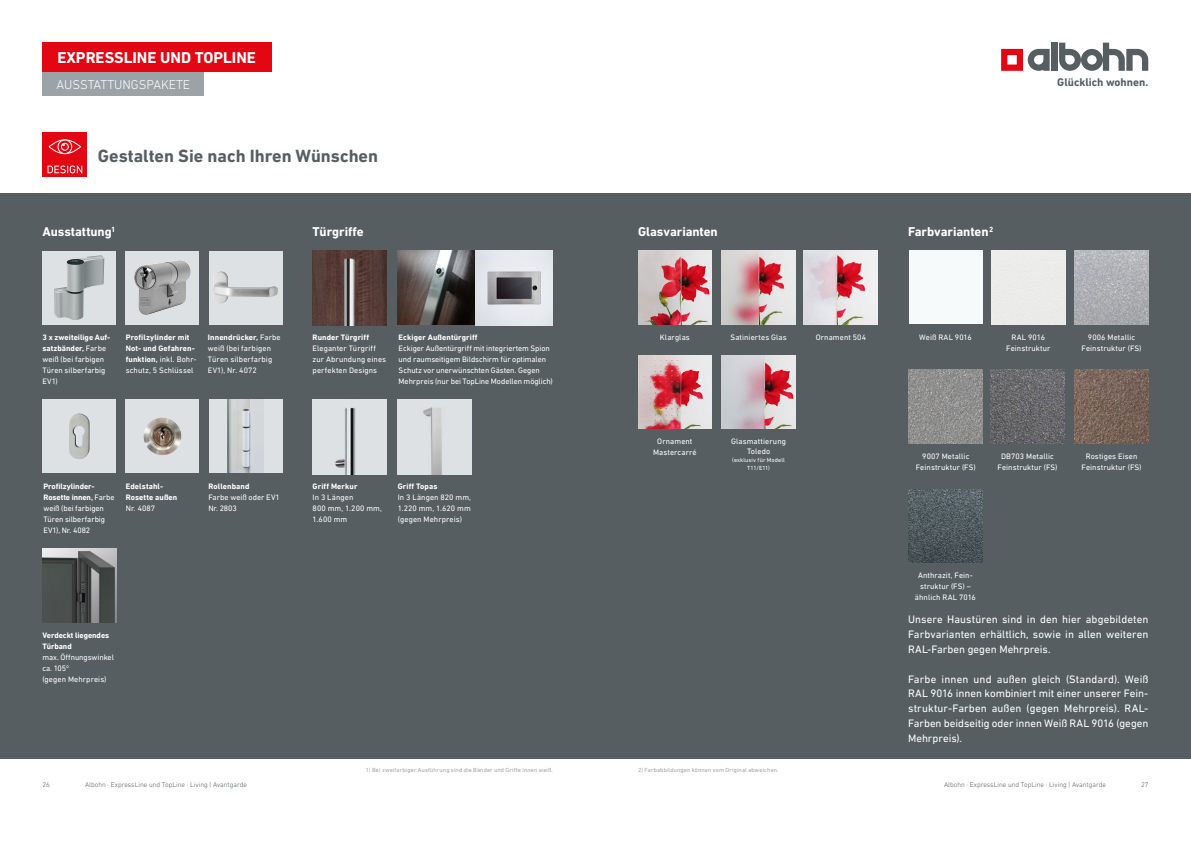
<style>
.page{position:relative;width:1191px;height:842px;background:#fff}
.page>*{position:absolute;margin:0;border:0;box-sizing:border-box;transform-origin:0 0}
.t1{font:700 18px "DIN Next LT Pro";color:#575e62}
.t2{font:700 16px "DIN Next LT Pro";color:#fff}
.t3{font:700 13px "DIN Next LT Pro";letter-spacing:-.005em;color:#fff}
.t4{font:300 13px "DIN Next LT Pro";color:#fff}
.t5{font:700 11.3px "DIN Next LT Pro";color:#575e62}
.t6{font:11px/14.9px "DIN Next LT Pro";color:#fff;text-align:justify}
.t7{font:8px/11px "DIN Next LT Pro";letter-spacing:.01em;color:#fff;text-align:center}
.t8{font:700 8px/11px "DIN Next LT Pro";letter-spacing:.01em;color:#fff}
.t9{font:8px/11px "DIN Next LT Pro";letter-spacing:-.01em;color:#fff}
.t10{font:300 7px "DIN Next LT Pro";color:#575e62}
.t11{font:6px "DIN Next LT Pro";letter-spacing:.02em;color:#9ca3a7}
.t12{font:6px/8px "DIN Next LT Pro";letter-spacing:.02em;color:#fff;text-align:center}
.s1{font-weight:700}
.s2{font-weight:400}
</style>
<div class="page">
<svg style="left:1001px;top:49px;width:48px;height:22px"></svg>
<svg style="left:1059px;top:43px;width:89px;height:28px"></svg>
<div style="left:1051px;top:43px;width:6px;height:28px;background:#575e62"></div>
<div style="left:43px;top:43px;width:229px;height:29px;background:#e30613"></div>
<div style="left:0;top:193px;width:1191px;height:566px;background:#575e62"></div>
<img style="left:638px;top:251px;width:73px;height:74px">
<img style="left:721px;top:251px;width:74px;height:74px">
<img style="left:638px;top:355px;width:73px;height:74px">
<img style="left:721px;top:355px;width:74px;height:74px">
<div style="left:908px;top:250px;width:74px;height:74px;background:#f7fafb"></div>
<div style="left:991px;top:250px;width:74px;height:74px;background:#ebebe9"></div>
<img style="left:1074px;top:370px;width:74px;height:74px">
<div style="left:43px;top:132px;width:44px;height:44px;background:#e30613"></div>
<svg style="left:48px;top:165px;width:34px;height:8px"></svg>
<div style="left:49px;top:139px;width:32px;height:15px;border:1px solid #fff;border-radius:50%"></div>
<svg style="left:57px;top:139px;width:15px;height:15px"></svg>
<div style="left:61px;top:143px;width:8px;height:8px;border:1px solid #fff;border-radius:50%"></div>
<div style="left:43px;top:72px;width:161px;height:24px;background:#9ca3a7"></div>
<img style="left:803px;top:251px;width:74px;height:74px">
<img style="left:990px;top:370px;width:74px;height:74px">
<img style="left:908px;top:489px;width:74px;height:74px">
<img style="left:909px;top:370px;width:73px;height:74px">
<img style="left:1074px;top:250px;width:74px;height:74px">
<img style="left:313px;top:251px;width:73px;height:74px">
<img style="left:398px;top:251px;width:77px;height:74px">
<svg style="left:475px;top:251px;width:78px;height:74px;fill:#e2e5eb"></svg>
<img style="left:313px;top:400px;width:73px;height:74px">
<img style="left:398px;top:400px;width:73px;height:74px">
<div style="left:43px;top:251px;width:73px;height:73px;background:#dee1e3"></div>
<div style="left:126px;top:251px;width:73px;height:73px;background:#dee1e3"></div>
<div style="left:209px;top:251px;width:73px;height:73px;background:#dee1e3"></div>
<div style="left:43px;top:400px;width:73px;height:73px;background:#dee1e3"></div>
<svg style="left:126px;top:400px;width:73px;height:73px;fill:#dee1e3"></svg>
<img style="left:54px;top:255px;width:50px;height:65px">
<img style="left:144px;top:417px;width:19px;height:25px">
<img style="left:213px;top:271px;width:65px;height:33px">
<img style="left:69px;top:413px;width:21px;height:46px">
<img style="left:134px;top:260px;width:45px;height:55px">
<div style="left:209px;top:400px;width:73px;height:73px;background:#dee1e3"></div>
<img style="left:228px;top:400px;width:36px;height:73px">
<img style="left:43px;top:549px;width:73px;height:73px">
<h2 class="t2" style="left:57px;top:49px;width:200px">EXPRESSLINE UND TOPLINE</h2>
<h3 class="t4" style="left:57px;top:77px;width:135px">AUSSTATTUNGSPAKETE</h3>
<h1 class="t1" style="left:98px;top:145px;width:282px">Gestalten Sie nach Ihren Wünschen</h1>
<h3 class="t3" style="left:43px;top:224px;width:74px">Ausstattung<sup>1</sup></h3>
<h3 class="t3" style="left:313px;top:224px;width:53px">Türgriffe</h3>
<p class="t7" style="left:43px;top:332px;width:69px;text-align:left"><span class="s1">3 x zweiteilige Auf&shy;satzbänder,</span> Farbe weiß (bei farbigen<br>Türen silberfarbig<br>EV1)</p>
<p class="t8" style="left:126px;top:332px;width:72px">Profilzylinder mit<br>Not- und Gefahren&shy;funktion, <span class="s2">inkl. Bohr&shy;schutz, 5 Schlüssel</span></p>
<p class="t7" style="left:208px;top:332px;width:74px;text-align:left"><span class="s1">Innendrücker,</span> Farbe weiß (bei farbigen<br>Türen silberfarbig<br>EV1), Nr. 4072</p>
<p class="t8" style="left:313px;top:332px;width:58px">Runder Türgriff</p>
<p class="t7" style="left:313px;top:343px;width:75px;text-align:left">Eleganter Türgriff zur Abrundung eines perfekten Designs</p>
<p class="t8" style="left:399px;top:332px;width:80px">Eckiger Außentürgriff</p>
<p class="t9" style="left:399px;top:343px;width:156px">Eckiger Außentürgriff mit integriertem Spion und raumseitigem Bildschirm für optimalen Schutz vor unerwünschten Gästen. Gegen Mehrpreis (nur bei TopLine Modellen möglich)</p>
<p class="t7" style="left:44px;top:481px;width:73px;text-align:left"><span class="s1">Profilzylinder-<br>Rosette innen,</span> Farbe weiß (bei farbigen<br>Türen silberfarbig<br>EV1), Nr. 4082</p>
<p class="t8" style="left:126px;top:481px;width:53px">Edelstahl-<br>Rosette außen</p>
<p class="t7" style="left:126px;top:503px;width:31px">Nr. 4087</p>
<p class="t8" style="left:208px;top:481px;width:43px">Rollenband</p>
<p class="t7" style="left:208px;top:492px;width:73px;text-align:left">Farbe weiß oder EV1<br>Nr. 2803</p>
<p class="t8" style="left:313px;top:481px;width:46px">Griff Merkur</p>
<p class="t7" style="left:313px;top:492px;width:71px;text-align:left">In 3 Längen<br>800 mm, 1.200 mm,<br>1.600 mm</p>
<p class="t8" style="left:398px;top:481px;width:41px">Griff Topas</p>
<p class="t7" style="left:398px;top:492px;width:75px;text-align:justify">In 3 Längen 820 mm, 1.220 mm, 1.620 mm (gegen Mehrpreis)</p>
<p class="t8" style="left:42px;top:630px;width:68px">Verdeckt liegendes<br>Türband</p>
<p class="t7" style="left:42px;top:651px;width:73px;text-align:left">max. Öffnungswinkel ca. 105°<br>(gegen Mehrpreis)</p>
<p class="t11" style="left:366px;top:766px;width:188px">1) Bei zweifarbiger Ausführung sind die Bänder und Griffe innen weiß.</p>
<h3 class="t3" style="left:638px;top:224px;width:81px">Glasvarianten</h3>
<h3 class="t3" style="left:908px;top:224px;width:87px">Farbvarianten<sup>2</sup></h3>
<h3 class="t5" style="left:1057px;top:75px;width:92px">Glücklich wohnen.</h3>
<p class="t7" style="left:660px;top:332px;width:31px">Klarglas</p>
<p class="t7" style="left:730px;top:332px;width:58px">Satiniertes Glas</p>
<p class="t7" style="left:815px;top:332px;width:52px">Ornament 504</p>
<p class="t7" style="left:653px;top:436px;width:45px">Ornament<br>Mastercarré</p>
<p class="t7" style="left:731px;top:437px;width:56px;line-height:9.1px">Glasmattierung<br>Toledo</p>
<p class="t12" style="left:732px;top:455px;width:54px">(exklusiv für Modell<br>T11/E11)</p>
<p class="t11" style="left:638px;top:766px;width:142px">2) Farbabbildungen können vom Original abweichen.</p>
<p class="t7" style="left:919px;top:332px;width:54px">Weiß RAL 9016</p>
<p class="t7" style="left:1006px;top:332px;width:46px">RAL 9016<br>Feinstruktur</p>
<p class="t7" style="left:1081px;top:332px;width:61px">9006 Metallic<br>Feinstruktur (FS)</p>
<p class="t7" style="left:916px;top:451px;width:61px">9007 Metallic<br>Feinstruktur (FS)</p>
<p class="t7" style="left:997px;top:451px;width:61px">DB703 Metallic<br>Feinstruktur (FS)</p>
<p class="t7" style="left:1081px;top:451px;width:61px">Rostiges Eisen<br>Feinstruktur (FS)</p>
<p class="t7" style="left:915px;top:570px;width:62px">Anthrazit, Fein&shy;struktur (FS) – ähnlich RAL 7016</p>
<h3 class="t6" style="left:908px;top:612px;width:242px">Unsere Haustüren sind in den hier abgebildeten Farbvarianten erhältlich, sowie in allen weiteren RAL-Farben gegen Mehrpreis.</h3>
<h3 class="t6" style="left:908px;top:671px;width:242px">Farbe innen und außen gleich (Standard). Weiß RAL 9016 innen kombiniert mit einer unserer Fein&shy;struktur-Farben außen (gegen Mehrpreis). RAL-Farben beidseitig oder innen Weiß RAL 9016 (gegen Mehrpreis).</h3>
<p class="t10" style="left:43px;top:780px;width:9px">26</p>
<p class="t10" style="left:85px;top:780px;width:163px">Albohn · ExpressLine und TopLine · Living | Avantgarde</p>
<p class="t10" style="left:944px;top:780px;width:163px">Albohn · ExpressLine und TopLine · Living | Avantgarde</p>
<p class="t10" style="left:1141px;top:780px;width:9px">27</p>
</div>
